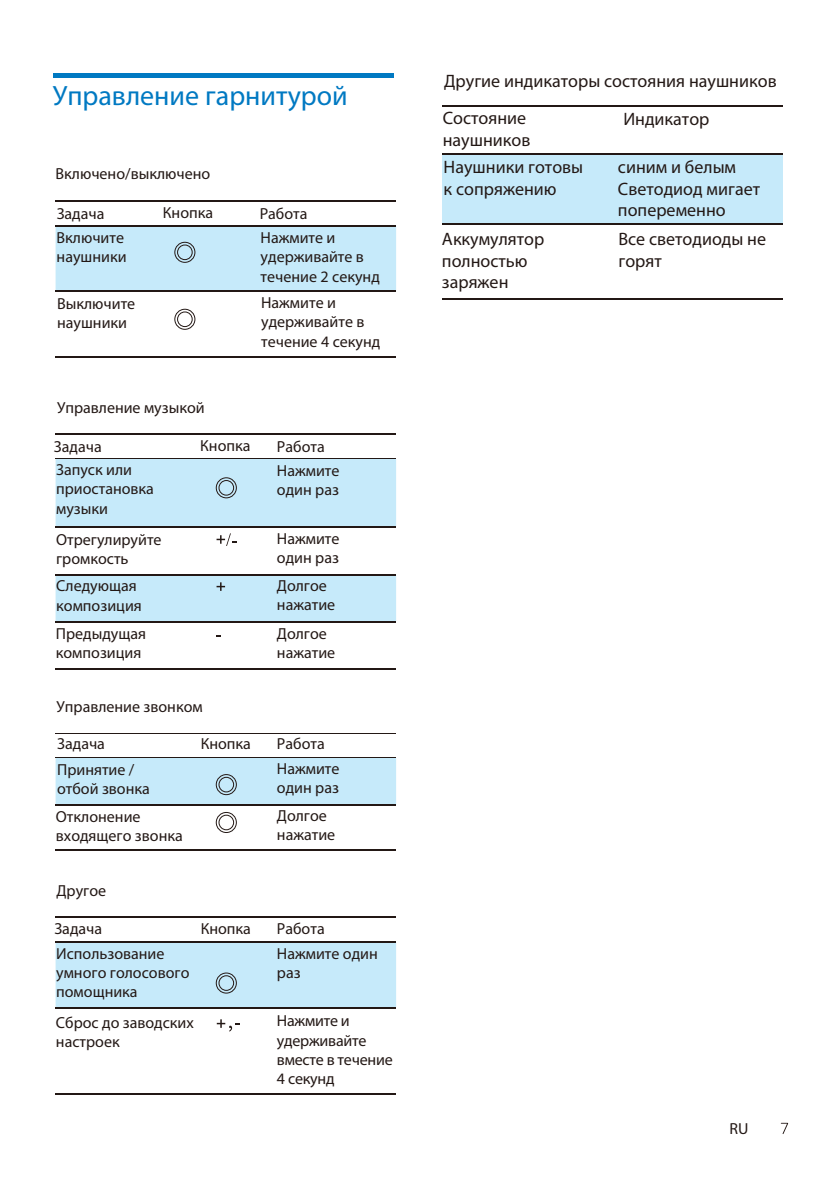
<style>
.page{position:relative;width:840px;height:1191px;background:#fff}
.page>*{position:absolute;margin:0;border:0;box-sizing:border-box;transform-origin:0 0}
.t1{font:28px "Myriad Pro";color:#0079c2}
.t2{font:18px/21.6px "Myriad Pro";color:#231815}
.t3{font:16px/19.2px "Myriad Pro";color:#231815}
</style>
<div class="page">
<svg style="left:780px;top:1122px;width:7px;height:12px"></svg>
<div style="left:607px;top:154px;width:175px;height:70px;background:#c6eafa"></div>
<div style="left:442px;top:154px;width:165px;height:70px;background:#c6eafa"></div>
<hr style="left:442px;top:105px;width:165px;height:1px;background:#231815">
<hr style="left:607px;top:105px;width:175px;height:1px;background:#231815">
<hr style="left:442px;top:154px;width:165px;height:1px;background:#231815">
<hr style="left:607px;top:154px;width:175px;height:1px;background:#231815">
<hr style="left:442px;top:224px;width:165px;height:1px;background:#231815">
<hr style="left:607px;top:224px;width:175px;height:1px;background:#231815">
<hr style="left:442px;top:298px;width:165px;height:1px;background:#231815">
<hr style="left:607px;top:298px;width:175px;height:1px;background:#231815">
<div style="left:56px;top:226px;width:340px;height:65px;background:#c6eafa"></div>
<hr style="left:56px;top:201px;width:96px;height:1px;background:#231815">
<hr style="left:152px;top:201px;width:91px;height:1px;background:#231815">
<hr style="left:243px;top:201px;width:153px;height:1px;background:#231815">
<hr style="left:56px;top:225px;width:96px;height:1px;background:#231815">
<hr style="left:152px;top:225px;width:91px;height:1px;background:#231815">
<hr style="left:243px;top:225px;width:153px;height:1px;background:#231815">
<hr style="left:56px;top:291px;width:96px;height:1px;background:#231815">
<hr style="left:152px;top:291px;width:91px;height:1px;background:#231815">
<hr style="left:243px;top:291px;width:153px;height:1px;background:#231815">
<hr style="left:56px;top:356px;width:96px;height:1px;background:#231815">
<hr style="left:152px;top:356px;width:91px;height:1px;background:#231815">
<hr style="left:243px;top:356px;width:153px;height:1px;background:#231815">
<svg style="left:56px;top:459px;width:340px;height:162px;fill:#c6eafa"></svg>
<hr style="left:56px;top:434px;width:133px;height:1px;background:#231815">
<hr style="left:189px;top:434px;width:97px;height:1px;background:#231815">
<hr style="left:286px;top:434px;width:110px;height:1px;background:#231815">
<hr style="left:56px;top:458px;width:133px;height:1px;background:#231815">
<hr style="left:189px;top:458px;width:97px;height:1px;background:#231815">
<hr style="left:286px;top:458px;width:110px;height:1px;background:#231815">
<hr style="left:56px;top:527px;width:133px;height:1px;background:#231815">
<hr style="left:189px;top:527px;width:97px;height:1px;background:#231815">
<hr style="left:286px;top:527px;width:110px;height:1px;background:#231815">
<hr style="left:56px;top:574px;width:133px;height:1px;background:#231815">
<hr style="left:189px;top:574px;width:97px;height:1px;background:#231815">
<hr style="left:286px;top:574px;width:110px;height:1px;background:#231815">
<hr style="left:56px;top:621px;width:133px;height:1px;background:#231815">
<hr style="left:189px;top:621px;width:97px;height:1px;background:#231815">
<hr style="left:286px;top:621px;width:110px;height:1px;background:#231815">
<hr style="left:56px;top:668px;width:133px;height:1px;background:#231815">
<hr style="left:189px;top:668px;width:97px;height:1px;background:#231815">
<hr style="left:286px;top:668px;width:110px;height:1px;background:#231815">
<svg style="left:216px;top:533px;width:20px;height:13px"></svg>
<svg style="left:216px;top:582px;width:9px;height:9px"></svg>
<div style="left:56px;top:758px;width:340px;height:47px;background:#c6eafa"></div>
<hr style="left:56px;top:732px;width:108px;height:1px;background:#231815">
<hr style="left:164px;top:732px;width:114px;height:1px;background:#231815">
<hr style="left:278px;top:732px;width:118px;height:1px;background:#231815">
<hr style="left:56px;top:757px;width:108px;height:1px;background:#231815">
<hr style="left:164px;top:757px;width:114px;height:1px;background:#231815">
<hr style="left:278px;top:757px;width:118px;height:1px;background:#231815">
<hr style="left:56px;top:805px;width:108px;height:1px;background:#231815">
<hr style="left:164px;top:805px;width:114px;height:1px;background:#231815">
<hr style="left:278px;top:805px;width:118px;height:1px;background:#231815">
<hr style="left:56px;top:849px;width:108px;height:1px;background:#231815">
<hr style="left:164px;top:849px;width:114px;height:1px;background:#231815">
<hr style="left:278px;top:849px;width:118px;height:1px;background:#231815">
<hr style="left:53px;top:73px;width:340px;height:4px;background:#0079c2">
<div style="left:174px;top:242px;width:21px;height:21px;border:1px solid #231815;border-radius:50%"></div>
<div style="left:177px;top:244px;width:15px;height:16px;border:1px solid #231815;border-radius:50%"></div>
<div style="left:174px;top:309px;width:21px;height:21px;border:1px solid #231815;border-radius:50%"></div>
<div style="left:177px;top:311px;width:15px;height:16px;border:1px solid #231815;border-radius:50%"></div>
<div style="left:216px;top:477px;width:21px;height:21px;border:1px solid #231815;border-radius:50%"></div>
<div style="left:218px;top:480px;width:16px;height:15px;border:1px solid #231815;border-radius:50%"></div>
<div style="left:216px;top:774px;width:21px;height:21px;border:1px solid #231815;border-radius:50%"></div>
<div style="left:218px;top:777px;width:16px;height:15px;border:1px solid #231815;border-radius:50%"></div>
<div style="left:216px;top:812px;width:21px;height:21px;border:1px solid #231815;border-radius:50%"></div>
<div style="left:218px;top:814px;width:16px;height:16px;border:1px solid #231815;border-radius:50%"></div>
<div style="left:56px;top:942px;width:340px;height:65px;background:#c6eafa"></div>
<hr style="left:56px;top:917px;width:108px;height:1px;background:#231815">
<hr style="left:164px;top:917px;width:114px;height:1px;background:#231815">
<hr style="left:278px;top:917px;width:118px;height:1px;background:#231815">
<hr style="left:56px;top:941px;width:108px;height:1px;background:#231815">
<hr style="left:164px;top:941px;width:114px;height:1px;background:#231815">
<hr style="left:278px;top:941px;width:118px;height:1px;background:#231815">
<hr style="left:56px;top:1007px;width:108px;height:1px;background:#231815">
<hr style="left:164px;top:1007px;width:114px;height:1px;background:#231815">
<hr style="left:278px;top:1007px;width:118px;height:1px;background:#231815">
<hr style="left:56px;top:1093px;width:108px;height:1px;background:#231815">
<hr style="left:164px;top:1093px;width:114px;height:1px;background:#231815">
<hr style="left:278px;top:1093px;width:118px;height:1px;background:#231815">
<div style="left:216px;top:972px;width:21px;height:21px;border:1px solid #231815;border-radius:50%"></div>
<div style="left:218px;top:975px;width:16px;height:16px;border:1px solid #231815;border-radius:50%"></div>
<svg style="left:217px;top:1019px;width:23px;height:12px"></svg>
<h1 class="t1" style="left:53px;top:79px;width:296px">Управление гарнитурой</h1>
<p class="t3" style="left:56px;top:164px;width:156px">Включено/выключено</p>
<p class="t3" style="left:57px;top:203px;width:49px">Задача</p>
<p class="t3" style="left:163px;top:203px;width:52px">Кнопка</p>
<p class="t3" style="left:259px;top:203px;width:49px">Работа</p>
<p class="t3" style="left:57px;top:227px;width:71px">Включите наушники</p>
<p class="t3" style="left:57px;top:293px;width:80px">Выключите наушники</p>
<p class="t3" style="left:57px;top:397px;width:149px">Управление музыкой</p>
<p class="t3" style="left:260px;top:228px;width:121px">Нажмите и удерживайте в течение 2 секунд</p>
<p class="t3" style="left:261px;top:293px;width:121px">Нажмите и удерживайте в течение 4 секунд</p>
<p class="t3" style="left:54px;top:436px;width:49px">Задача</p>
<p class="t3" style="left:200px;top:436px;width:52px">Кнопка</p>
<p class="t3" style="left:277px;top:436px;width:49px">Работа</p>
<p class="t3" style="left:56px;top:460px;width:99px">Запуск или приостановка музыки</p>
<p class="t3" style="left:277px;top:461px;width:64px">Нажмите один раз</p>
<p class="t3" style="left:56px;top:530px;width:107px">Отрегулируйте громкость</p>
<p class="t3" style="left:277px;top:529px;width:64px">Нажмите один раз</p>
<p class="t3" style="left:56px;top:576px;width:87px">Следующая композиция</p>
<p class="t3" style="left:277px;top:575px;width:60px">Долгое нажатие</p>
<p class="t3" style="left:56px;top:623px;width:92px">Предыдущая композиция</p>
<p class="t3" style="left:56px;top:696px;width:148px">Управление звонком</p>
<p class="t3" style="left:277px;top:623px;width:60px">Долгое нажатие</p>
<p class="t3" style="left:57px;top:734px;width:49px">Задача</p>
<p class="t3" style="left:200px;top:733px;width:52px">Кнопка</p>
<p class="t3" style="left:277px;top:734px;width:49px">Работа</p>
<p class="t3" style="left:57px;top:760px;width:94px">Принятие / отбой звонка</p>
<p class="t3" style="left:277px;top:758px;width:64px">Нажмите один раз</p>
<p class="t3" style="left:56px;top:806px;width:128px">Отклонение входящего звонка</p>
<p class="t3" style="left:56px;top:881px;width:51px">Другое</p>
<p class="t3" style="left:277px;top:805px;width:60px">Долгое нажатие</p>
<p class="t3" style="left:54px;top:918px;width:49px">Задача</p>
<p class="t3" style="left:200px;top:918px;width:52px">Кнопка</p>
<p class="t3" style="left:277px;top:918px;width:49px">Работа</p>
<p class="t3" style="left:56px;top:943px;width:135px">Использование умного голосового помощника</p>
<p class="t3" style="left:56px;top:1013px;width:139px">Сброс до заводских настроек</p>
<p class="t3" style="left:277px;top:943px;width:102px">Нажмите один раз</p>
<p class="t3" style="left:277px;top:1011px;width:117px">Нажмите и удерживайте вместе в течение<br>4 секунд</p>
<p class="t2" style="left:444px;top:70px;width:334px">Другие индикаторы состояния наушников</p>
<p class="t2" style="left:442px;top:107px;width:85px">Состояние</p>
<p class="t2" style="left:623px;top:108px;width:88px">Индикатор</p>
<p class="t2" style="left:442px;top:128px;width:89px">наушников</p>
<p class="t2" style="left:443px;top:156px;width:141px">Наушники готовы к сопряжению</p>
<p class="t2" style="left:617px;top:156px;width:143px">синим и белым<br>Светодиод мигает попеременно</p>
<p class="t2" style="left:441px;top:228px;width:104px">Аккумулятор полностью заряжен</p>
<p class="t2" style="left:618px;top:228px;width:149px">Все светодиоды не горят</p>
<p class="t3" style="left:729px;top:1119px;width:20px">RU</p>
</div>
